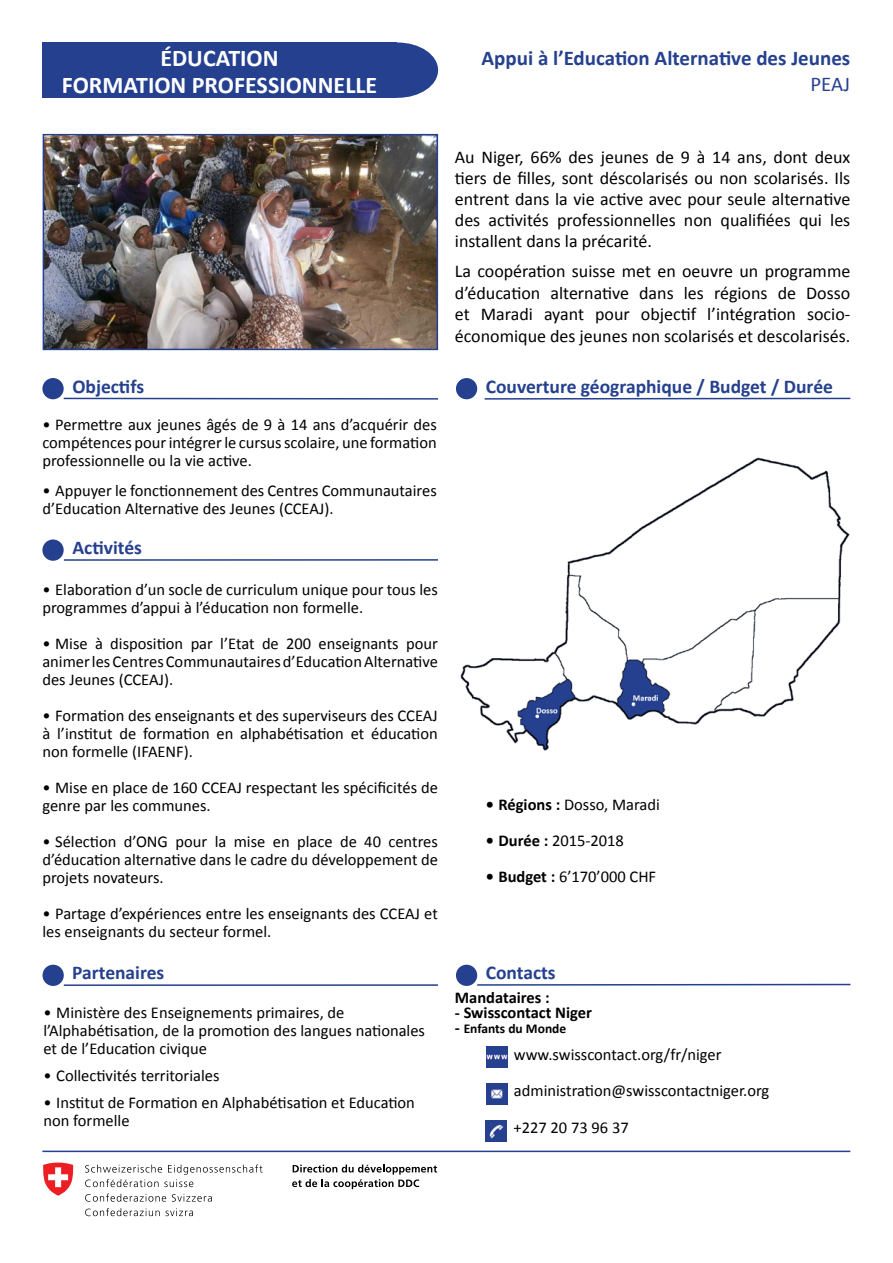
<style>
.page{position:relative;width:893px;height:1263px;background:#fff}
.page>*{position:absolute;margin:0;border:0;box-sizing:border-box;transform-origin:0 0}
.t1{font:700 24px/27px "Calibri";color:#fff;text-align:center}
.t2{font:700 21px "Calibri";color:#25408f}
.t3{font:21px "Calibri";color:#25408f}
.t4{font:700 19.5px "Calibri";color:#25408f}
.t5{font:18px/21px "Calibri";color:#000;text-align:justify}
.t6{font:16.5px/18px "Calibri";color:#000}
.t7{font:700 16.5px "Calibri";color:#000}
.t8{font:700 13.5px "Calibri";color:#000}
.s1{font-weight:700}
.s2{font-size:16.5px}
</style>
<div class="page">
<div style="left:357px;top:43px;width:81px;height:55px;background:#25408f;border-radius:50%"></div>
<div style="left:42px;top:43px;width:355px;height:55px;background:#25408f"></div>
<hr style="left:42px;top:1150px;width:808px;height:2px;background:#25408f">
<img style="left:46px;top:137px;width:389px;height:210px">
<div style="left:43px;top:134px;width:395px;height:216px;border:2px solid #25408f"></div>
<img style="left:460px;top:457px;width:389px;height:294px">
<img style="left:486px;top:1046px;width:21px;height:22px">
<img style="left:486px;top:1083px;width:21px;height:21px">
<img style="left:486px;top:1120px;width:21px;height:21px">
<hr style="left:485px;top:398px;width:365px;height:2px;background:#25408f">
<div style="left:456px;top:378px;width:21px;height:21px;background:#25408f;border-radius:50%"></div>
<hr style="left:64px;top:398px;width:374px;height:2px;background:#25408f">
<div style="left:42px;top:378px;width:22px;height:21px;background:#25408f;border-radius:50%"></div>
<hr style="left:64px;top:559px;width:374px;height:2px;background:#25408f">
<div style="left:42px;top:539px;width:22px;height:22px;background:#25408f;border-radius:50%"></div>
<hr style="left:477px;top:984px;width:373px;height:2px;background:#25408f">
<div style="left:456px;top:965px;width:21px;height:21px;background:#25408f;border-radius:50%"></div>
<hr style="left:64px;top:984px;width:374px;height:2px;background:#25408f">
<div style="left:43px;top:965px;width:21px;height:21px;background:#25408f;border-radius:50%"></div>
<svg style="left:85px;top:1164px;width:177px;height:23px"></svg>
<svg style="left:85px;top:1193px;width:81px;height:9px"></svg>
<svg style="left:172px;top:1194px;width:40px;height:8px"></svg>
<svg style="left:85px;top:1208px;width:108px;height:8px"></svg>
<svg style="left:43px;top:1162px;width:30px;height:33px"></svg>
<svg style="left:292px;top:1164px;width:145px;height:25px"></svg>
<h1 class="t1" style="left:62px;top:44px;width:317px">ÉDUCATION<br>FORMATION PROFESSIONNELLE</h1>
<p class="t2" style="left:482px;top:45px;width:370px">Appui à l’Education Alternative des Jeunes</p>
<p class="t3" style="left:810px;top:70px;width:41px">PEAJ</p>
<p class="t5" style="left:455px;top:146px;width:397px">Au Niger, 66% des jeunes de 9 à 14 ans, dont deux tiers de filles, sont déscolarisés ou non scolarisés. Ils entrent dans la vie active avec pour seule alternative des activités professionnelles non qualifiées qui les installent dans la précarité.</p>
<p class="t5" style="left:455px;top:260px;width:397px;line-height:21.6px">La coopération suisse met en oeuvre un programme d’éducation alternative dans les régions de Dosso et Maradi ayant pour objectif l’intégration socio&shy;économique des jeunes non scolarisés et descolarisés.</p>
<p class="t4" style="left:72px;top:374px;width:73px">Objectifs</p>
<p class="t4" style="left:486px;top:374px;width:349px">Couverture géographique / Budget / Durée</p>
<p class="t6" style="left:42px;top:416px;width:396px;text-align:justify">• Permettre aux jeunes âgés de 9 à 14 ans d’acquérir des compétences pour intégrer le cursus scolaire, une formation professionnelle ou la vie active.</p>
<p class="t6" style="left:42px;top:482px;width:396px">• Appuyer le fonctionnement des Centres Communautaires d’Education Alternative des Jeunes (CCEAJ).</p>
<p class="t4" style="left:72px;top:535px;width:71px">Activités</p>
<p class="t6" style="left:42px;top:580px;width:397px">• Elaboration d’un socle de curriculum unique pour tous les programmes d’appui à l’éducation non formelle.</p>
<p class="t6" style="left:42px;top:634px;width:397px;text-align:justify">• Mise à disposition par l’Etat de 200 enseignants pour animer les Centres Communautaires d’Education Alternative des Jeunes (CCEAJ).</p>
<p class="t6" style="left:42px;top:706px;width:397px;text-align:justify">• Formation des enseignants et des superviseurs des CCEAJ à l’institut de formation en alphabétisation et éducation non formelle (IFAENF).</p>
<p class="t6" style="left:42px;top:778px;width:397px">• Mise en place de 160 CCEAJ respectant les spécificités de genre par les communes.</p>
<p class="t6" style="left:42px;top:832px;width:397px;text-align:justify">• Sélection d’ONG pour la mise en place de 40 centres d’éducation alternative dans le cadre du développement de projets novateurs.</p>
<p class="t6" style="left:42px;top:904px;width:397px">• Partage d’expériences entre les enseignants des CCEAJ et les enseignants du secteur formel.</p>
<p class="t6" style="left:486px;top:795px;width:176px"><span class="s1">• Régions :</span> Dosso, Maradi</p>
<p class="t6" style="left:486px;top:831px;width:140px"><span class="s1">• Durée :</span> 2015-2018</p>
<p class="t6" style="left:486px;top:867px;width:172px"><span class="s1">• Budget :</span> 6’170’000 CHF</p>
<p class="t4" style="left:72px;top:960px;width:94px">Partenaires</p>
<p class="t4" style="left:486px;top:960px;width:71px">Contacts</p>
<p class="t6" style="left:43px;top:1004px;width:383px">• Ministère des Enseignements primaires, de l’Alphabétisation, de la promotion des langues nationales et de l’Education civique</p>
<p class="t6" style="left:43px;top:1067px;width:177px">• Collectivités territoriales</p>
<p class="t6" style="left:43px;top:1094px;width:373px">• Institut de Formation en Alphabétisation et Education non formelle</p>
<p class="t7" style="left:455px;top:987px;width:96px">Mandataires :</p>
<p class="t7" style="left:455px;top:1002px;width:139px">- Swisscontact Niger</p>
<p class="t8" style="left:455px;top:1020px;width:113px"><span class="s2">-</span> Enfants du Monde</p>
<p class="t6" style="left:514px;top:1036px;width:257px;line-height:36px">www.swisscontact.org/fr/niger administration@swisscontactniger.org</p>
<p class="t6" style="left:514px;top:1119px;width:117px">+227 20 73 96 37</p>
</div>
